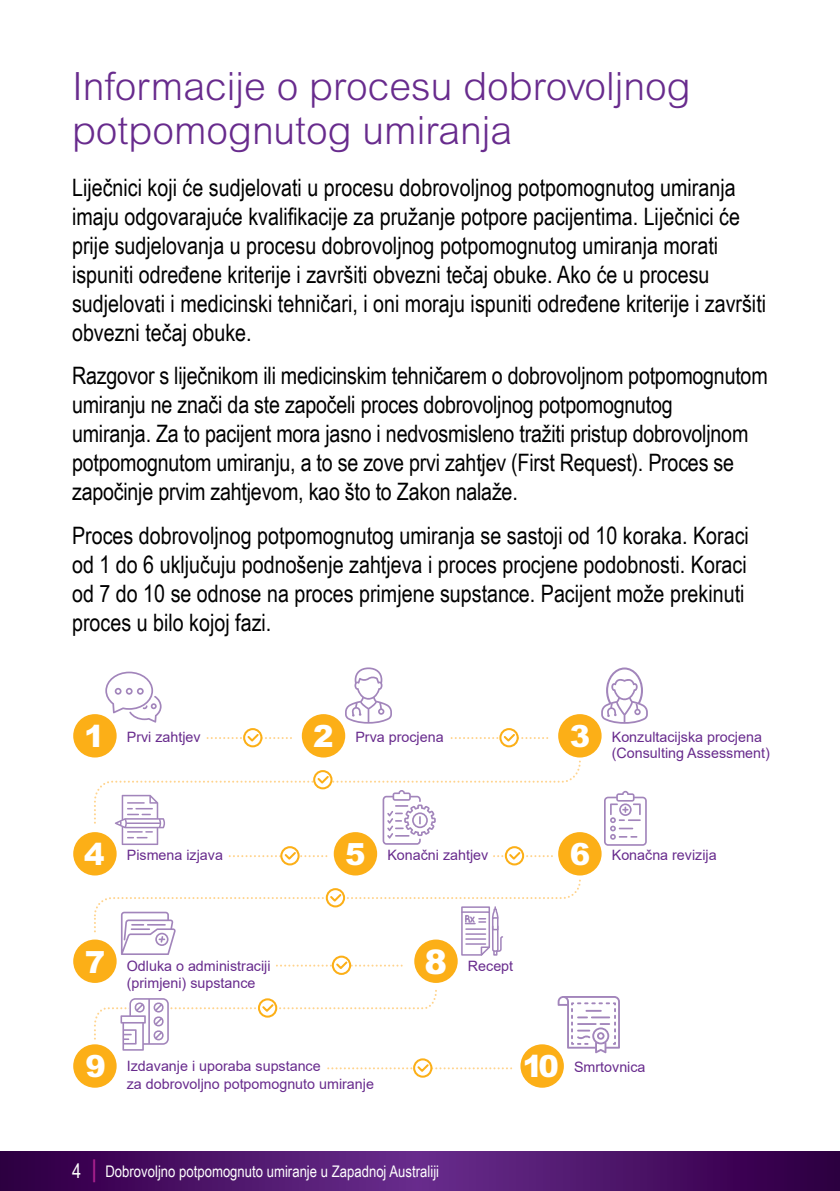
<style>
.page{position:relative;width:840px;height:1191px;background:#fff}
.page>*{position:absolute;margin:0;border:0;box-sizing:border-box;transform-origin:0 0}
.H2_Headers{font:300 39px/44px "Arial MT Std";color:#682b8d}
.t1{font:900 34px "Arial MT Std";color:#fff}
.Body_Copy{font:24px/29px "Arial Narrow";color:#000}
.t2{font:16px "Arial Narrow";color:#fff}
.t3{font:14.2px/17.2px "Arial";color:#682b8d}
.s1{font-family:"Arial MT Std";font-weight:900;font-size:30.6px;color:#fff}
.s2{font-size:20px}
.s3{font-family:"Arial";font-size:24px;color:#aa218e}
</style>
<div class="page">
<svg style="left:0;top:1151px;width:839px;height:40px;background:#4b1367"></svg>
<svg style="left:345px;top:667px;width:47px;height:56px"></svg>
<div style="left:73px;top:714px;width:44px;height:43px;background:#fcaf17;border-radius:50%"></div>
<svg style="left:105px;top:671px;width:56px;height:51px"></svg>
<div style="left:301px;top:714px;width:44px;height:43px;background:#fcaf17;border-radius:50%"></div>
<div style="left:558px;top:714px;width:43px;height:43px;background:#fcaf17;border-radius:50%"></div>
<svg style="left:604px;top:791px;width:42px;height:54px"></svg>
<div style="left:243px;top:728px;width:19px;height:19px;border:2px solid #fcaf17;border-radius:50%"></div>
<svg style="left:207px;top:732px;width:85px;height:11px"></svg>
<svg style="left:500px;top:729px;width:17px;height:17px"></svg>
<div style="left:499px;top:728px;width:19px;height:19px;border:2px solid #fcaf17;border-radius:50%"></div>
<svg style="left:451px;top:732px;width:97px;height:11px"></svg>
<svg style="left:601px;top:667px;width:46px;height:57px"></svg>
<div style="left:73px;top:832px;width:44px;height:43px;background:#fcaf17;border-radius:50%"></div>
<div style="left:333px;top:832px;width:44px;height:43px;background:#fcaf17;border-radius:50%"></div>
<div style="left:558px;top:832px;width:43px;height:43px;background:#fcaf17;border-radius:50%"></div>
<div style="left:504px;top:846px;width:20px;height:19px;border:2px solid #fcaf17;border-radius:50%"></div>
<div style="left:280px;top:846px;width:19px;height:19px;border:2px solid #fcaf17;border-radius:50%"></div>
<div style="left:73px;top:939px;width:44px;height:44px;background:#fcaf17;border-radius:50%"></div>
<div style="left:73px;top:1044px;width:44px;height:43px;background:#fcaf17;border-radius:50%"></div>
<svg style="left:93px;top:761px;width:488px;height:100px"></svg>
<svg style="left:93px;top:880px;width:526px;height:208px"></svg>
<h2 class="H2_Headers" style="left:72px;top:65px;width:619px">Informacije o procesu dobrovoljnog potpomognutog umiranja</h2>
<p class="Body_Copy" style="left:72px;top:172px;width:695px">Liječnici koji će sudjelovati u procesu dobrovoljnog potpomognutog umiranja imaju odgovarajuće kvalifikacije za pružanje potpore pacijentima. Liječnici će prije sudjelovanja u procesu dobrovoljnog potpomognutog umiranja morati ispuniti određene kriterije i završiti obvezni tečaj obuke. Ako će u procesu sudjelovati i medicinski tehničari, i oni moraju ispuniti određene kriterije i završiti obvezni tečaj obuke.</p>
<p class="Body_Copy" style="left:72px;top:360px;width:696px">Razgovor s liječnikom ili medicinskim tehničarem o dobrovoljnom potpomognutom umiranju ne znači da ste započeli proces dobrovoljnog potpomognutog<br>umiranja. Za to pacijent mora jasno i nedvosmisleno tražiti pristup dobrovoljnom potpomognutom umiranju, a to se zove prvi zahtjev (First Request). Proces se započinje prvim zahtjevom, kao što to Zakon nalaže.</p>
<p class="Body_Copy" style="left:72px;top:519px;width:678px">Proces dobrovoljnog potpomognutog umiranja se sastoji od 10 koraka. Koraci od 1 do 6 uključuju podnošenje zahtjeva i proces procjene podobnosti. Koraci od 7 do 10 se odnose na proces primjene supstance. Pacijent može prekinuti proces u bilo kojoj fazi.</p>
<p class="t3" style="left:84px;top:728px;width:118px"><span class="s1">1</span> Prvi zahtjev</p>
<p class="t3" style="left:313px;top:728px;width:132px"><span class="s1">2</span> Prva procjena</p>
<p class="t3" style="left:611px;top:729px;width:159px;line-height:15.2px;text-indent:-42px"><span class="s1">3</span> Konzultacijska procjena (Consulting Assessment)</p>
<p class="t3" style="left:84px;top:846px;width:140px"><span class="s1">4</span> Pismena izjava</p>
<p class="t3" style="left:345px;top:846px;width:144px"><span class="s1">5</span> Konačni zahtjev</p>
<p class="t3" style="left:569px;top:846px;width:148px"><span class="s1">6</span> Konačna revizija</p>
<p class="t3" style="left:127px;top:957px;width:145px;text-indent:-42px"><span class="s1">7</span> Odluka o administraciji (primjeni) supstance</p>
<p class="t1" style="left:424px;top:940px;width:24px">8</p>
<p class="t3" style="left:467px;top:957px;width:47px">Recept</p>
<p class="t3" style="left:127px;top:1057px;width:248px;text-indent:-41px"><span class="s1">9</span> Izdavanje i uporaba supstance<br>za dobrovoljno potpomognuto umiranje</p>
<p class="t3" style="left:522px;top:1058px;width:124px"><span class="s1">10</span> Smrtovnica</p>
<p class="t2" style="left:72px;top:1159px;width:368px"><span class="s2">4</span> <span class="s3">|</span> Dobrovoljno potpomognuto umiranje u Zapadnoj Australiji</p>
</div>
